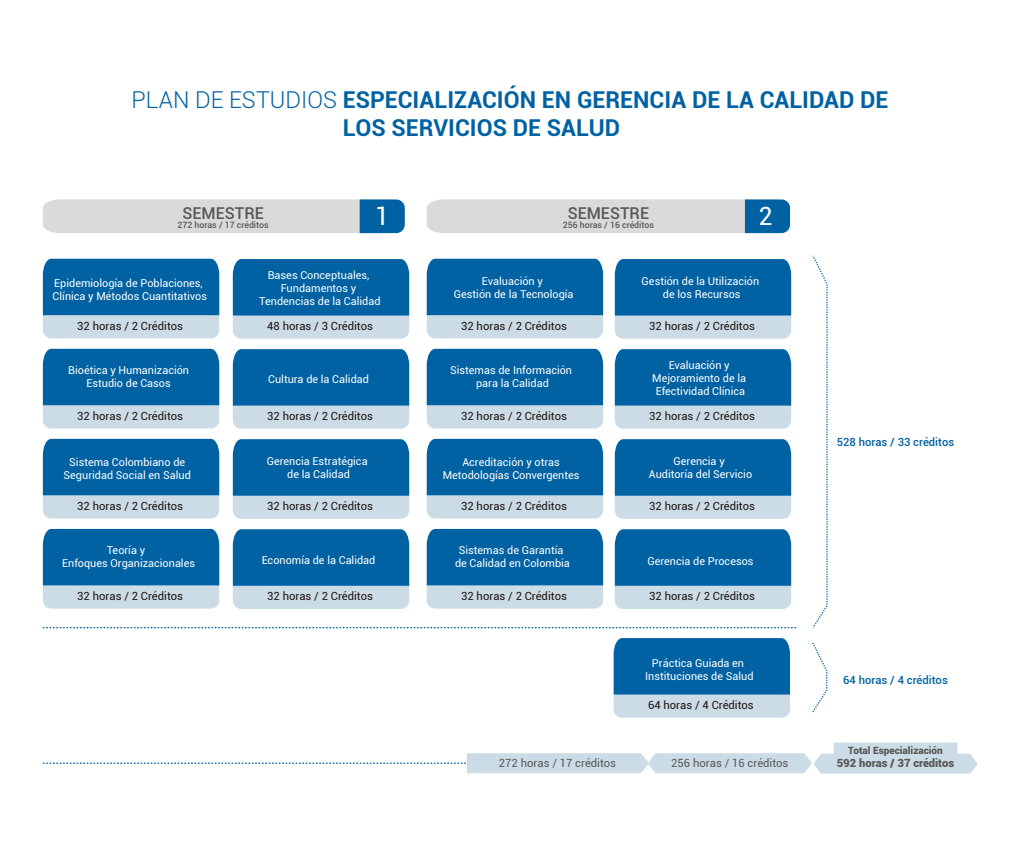
<style>
.page{position:relative;width:1020px;height:860px;background:#fff}
.page>*{position:absolute;margin:0;border:0;box-sizing:border-box;transform-origin:0 0}
.t1{font:25.25px "Roboto";color:#fff}
.t2{font:700 23.25px/27.9px "Roboto";color:#0062a3}
.t3{font:500 16.25px "Roboto";color:#585757}
.t4{font:11.25px "Roboto";color:#1f1410}
.t5{font:11.25px "Roboto";color:#585757}
.t6{font:500 11.25px "Roboto";color:#0062a3}
.t7{font:900 11.25px "Roboto";color:#585757}
.t8{font:10.88px/13px "Roboto";color:#fff;text-align:center}
.t9{font:900 10px "Roboto";color:#585757}
.t10{font:500 8.75px "Roboto";color:#585757}
.s1{font-weight:300}
</style>
<div class="page">
<svg style="left:43px;top:259px;width:176px;height:79px;background:#3b85b6"></svg>
<svg style="left:43px;top:199px;width:362px;height:34px;background:#c1ccd4"></svg>
<svg style="left:427px;top:199px;width:363px;height:34px;background:#c1ccd4"></svg>
<svg style="left:43px;top:349px;width:176px;height:79px;background:#3b85b6"></svg>
<svg style="left:43px;top:439px;width:176px;height:79px;background:#3b85b6"></svg>
<svg style="left:43px;top:529px;width:176px;height:79px;background:#3b85b6"></svg>
<svg style="left:233px;top:259px;width:176px;height:80px;background:#3d86b7"></svg>
<svg style="left:233px;top:349px;width:176px;height:80px;background:#3d86b7"></svg>
<svg style="left:233px;top:439px;width:176px;height:80px;background:#3c86b7"></svg>
<svg style="left:233px;top:529px;width:176px;height:80px;background:#3c86b7"></svg>
<svg style="left:427px;top:259px;width:176px;height:79px;background:#3b85b6"></svg>
<svg style="left:427px;top:349px;width:176px;height:79px;background:#3b85b6"></svg>
<svg style="left:427px;top:439px;width:176px;height:79px;background:#3b85b6"></svg>
<svg style="left:427px;top:529px;width:176px;height:79px;background:#3b85b6"></svg>
<svg style="left:615px;top:259px;width:176px;height:80px;background:#3d86b7"></svg>
<svg style="left:615px;top:349px;width:176px;height:80px;background:#3d86b7"></svg>
<svg style="left:615px;top:439px;width:176px;height:80px;background:#3c86b7"></svg>
<svg style="left:615px;top:529px;width:176px;height:80px;background:#3c86b7"></svg>
<svg style="left:614px;top:638px;width:176px;height:80px;background:#3d86b7"></svg>
<svg style="left:812px;top:256px;width:16px;height:372px"></svg>
<svg style="left:812px;top:642px;width:16px;height:71px"></svg>
<svg style="left:43px;top:627px;width:753px;height:1px"></svg>
<svg style="left:43px;top:742px;width:934px;height:31px"></svg>
<h2 class="t2" style="left:343px;top:84px;width:547px;text-indent:-211px"><span class="s1">PLAN DE ESTUDIOS</span> ESPECIALIZACIÓN EN GERENCIA DE LA CALIDAD DE<br>LOS SERVICIOS DE SALUD</h2>
<h3 class="t3" style="left:182px;top:201px;width:83px">SEMESTRE</h3>
<p class="t10" style="left:177px;top:218px;width:93px">272 horas / 17 créditos</p>
<h1 class="t1" style="left:375px;top:198px;width:16px">1</h1>
<h1 class="t1" style="left:759px;top:198px;width:16px">2</h1>
<h3 class="t3" style="left:568px;top:201px;width:83px">SEMESTRE</h3>
<p class="t10" style="left:563px;top:218px;width:93px">256 horas / 16 créditos</p>
<p class="t8" style="left:53px;top:277px;width:156px;text-align:left">Epidemiología de Poblaciones,<br>Clínica y Métodos Cuantitativos</p>
<p class="t4" style="left:77px;top:318px;width:107px">32 horas / 2 Créditos</p>
<p class="t8" style="left:68px;top:363px;width:122px">Bioética y Humanización<br>Estudio de Casos</p>
<p class="t4" style="left:77px;top:408px;width:107px">32 horas / 2 Créditos</p>
<p class="t8" style="left:64px;top:455px;width:129px">Sistema Colombiano de<br>Seguridad Social en Salud</p>
<p class="t4" style="left:77px;top:498px;width:107px">32 horas / 2 Créditos</p>
<p class="t8" style="left:62px;top:543px;width:134px">Teoría y<br>Enfoques Organizacionales</p>
<p class="t4" style="left:77px;top:588px;width:107px">32 horas / 2 Créditos</p>
<p class="t8" style="left:259px;top:268px;width:123px">Bases Conceptuales,<br>Fundamentos y<br>Tendencias de la Calidad</p>
<p class="t4" style="left:267px;top:318px;width:107px">48 horas / 3 Créditos</p>
<p class="t8" style="left:268px;top:372px;width:102px">Cultura de la Calidad</p>
<p class="t4" style="left:267px;top:408px;width:107px">32 horas / 2 Créditos</p>
<p class="t8" style="left:267px;top:454px;width:102px">Gerencia Estratégica de la Calidad</p>
<p class="t4" style="left:267px;top:498px;width:107px">32 horas / 2 Créditos</p>
<p class="t8" style="left:262px;top:553px;width:115px">Economía de la Calidad</p>
<p class="t4" style="left:267px;top:588px;width:107px">32 horas / 2 Créditos</p>
<p class="t8" style="left:454px;top:274px;width:121px">Evaluación y<br>Gestión de la Tecnología</p>
<p class="t4" style="left:461px;top:318px;width:107px">32 horas / 2 Créditos</p>
<p class="t8" style="left:450px;top:363px;width:123px">Sistemas de Información para la Calidad</p>
<p class="t4" style="left:461px;top:408px;width:107px">32 horas / 2 Créditos</p>
<p class="t8" style="left:443px;top:455px;width:138px">Acreditación y otras<br>Metodologías Convergentes</p>
<p class="t4" style="left:461px;top:498px;width:107px">32 horas / 2 Créditos</p>
<p class="t8" style="left:455px;top:543px;width:116px">Sistemas de Garantía de Calidad en Colombia</p>
<p class="t4" style="left:461px;top:588px;width:107px">32 horas / 2 Créditos</p>
<p class="t8" style="left:642px;top:274px;width:119px">Gestión de la Utilización de los Recursos</p>
<p class="t4" style="left:649px;top:318px;width:107px">32 horas / 2 Créditos</p>
<p class="t8" style="left:652px;top:358px;width:95px">Evaluación y<br>Mejoramiento de la<br>Efectividad Clínica</p>
<p class="t4" style="left:649px;top:408px;width:107px">32 horas / 2 Créditos</p>
<p class="t8" style="left:649px;top:454px;width:105px">Gerencia y<br>Auditoría del Servicio</p>
<p class="t4" style="left:649px;top:498px;width:107px">32 horas / 2 Créditos</p>
<p class="t8" style="left:648px;top:554px;width:108px">Gerencia de Procesos</p>
<p class="t4" style="left:649px;top:588px;width:107px">32 horas / 2 Créditos</p>
<p class="t8" style="left:645px;top:656px;width:110px">Práctica Guiada en<br>Instituciones de Salud</p>
<p class="t4" style="left:648px;top:697px;width:107px">64 horas / 4 Créditos</p>
<p class="t5" style="left:499px;top:754px;width:119px">272 horas / 17 créditos</p>
<p class="t5" style="left:671px;top:754px;width:119px">256 horas / 16 créditos</p>
<p class="t6" style="left:837px;top:434px;width:119px">528 horas / 33 créditos</p>
<p class="t6" style="left:843px;top:672px;width:106px">64 horas / 4 créditos</p>
<p class="t9" style="left:848px;top:743px;width:96px">Total Especialización</p>
<p class="t7" style="left:837px;top:755px;width:119px">592 horas / 37 créditos</p>
</div>
